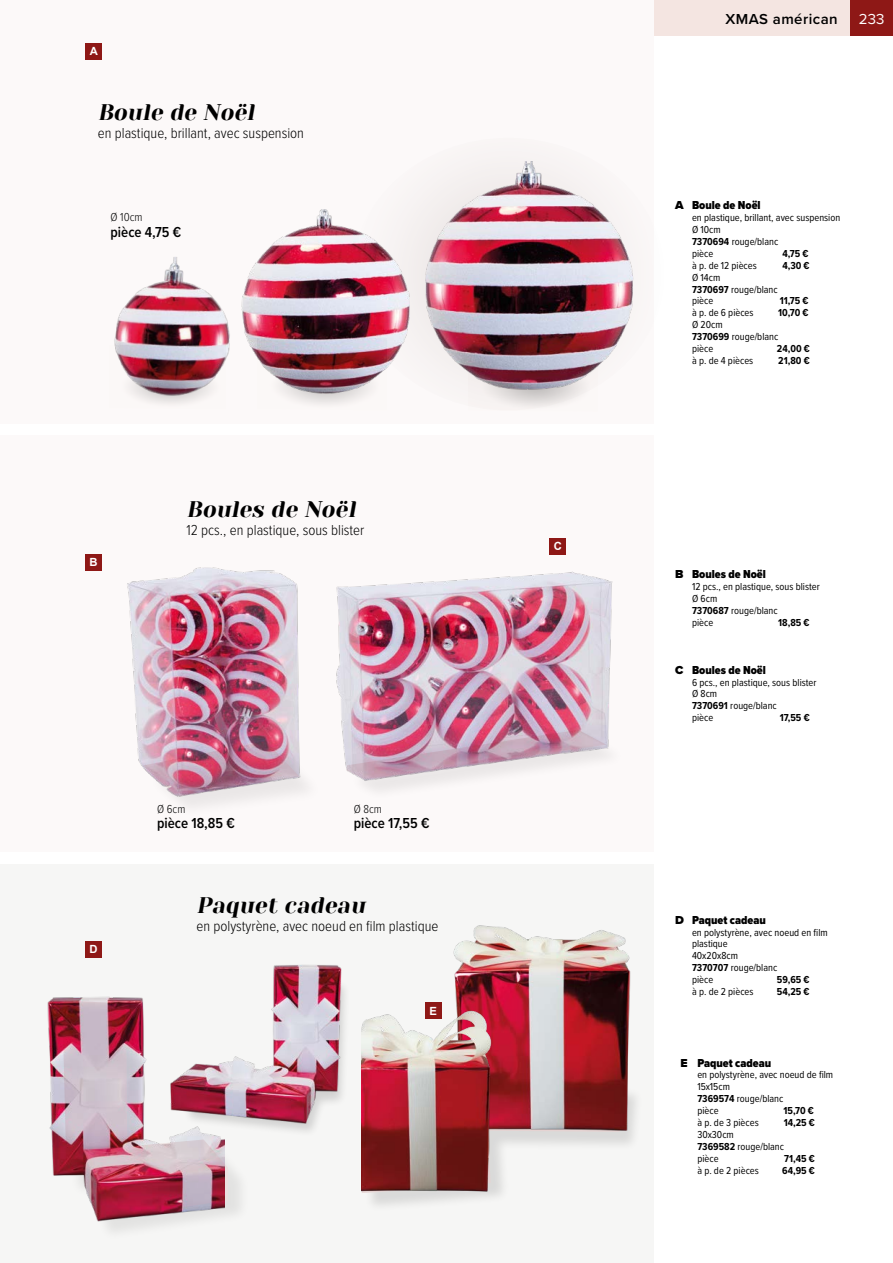
<style>
.page{position:relative;width:893px;height:1263px;background:#fff}
.page>*{position:absolute;margin:0;border:0;box-sizing:border-box;transform-origin:0 0}
.t1{font:italic 22.5px "Yeseva One";color:#000}
.t2{font:300 15px "Proxima Nova Cond";color:#000}
.t3{font:600 15px "Proxima Nova Cond";color:#000}
.t4{font:600 15px "Proxima Nova";letter-spacing:.03em;color:#000}
.t5{font:15px "Proxima Nova";color:#fff}
.t6{font:900 12px "Proxima Nova Cond";color:#000}
.t7{font:300 12px "Proxima Nova Cond";color:#000}
.t8{font:700 11.25px "Arial";color:#fff}
.t9{font:10.5px/11.9px "Proxima Nova Cond";color:#000}
.t10{font:700 10.5px "Proxima Nova Cond";color:#000}
.s1{font-family:"Proxima Nova"}
.s2{font-weight:700}
</style>
<div class="page">
<div style="left:0;top:435px;width:654px;height:417px;background:#fcf9f9"></div>
<div style="left:0;top:0;width:654px;height:423px;background:#fcf9f9"></div>
<div style="left:0;top:864px;width:654px;height:399px;background:#f6f6f5"></div>
<div style="left:352px;top:138px;width:312px;height:272px;background:#f8f5f4;border-radius:50%"></div>
<img style="left:114px;top:257px;width:114px;height:102px">
<img style="left:228px;top:209px;width:182px;height:159px">
<img style="left:127px;top:567px;width:172px;height:200px">
<img style="left:273px;top:965px;width:72px;height:137px">
<img style="left:453px;top:925px;width:183px;height:220px">
<img style="left:425px;top:162px;width:209px;height:234px">
<img style="left:258px;top:339px;width:129px;height:65px">
<img style="left:114px;top:345px;width:112px;height:59px">
<img style="left:362px;top:982px;width:177px;height:220px">
<div style="left:148px;top:745px;width:175px;height:73px;background:#000;opacity:.75"></div>
<img style="left:143px;top:741px;width:157px;height:53px">
<img style="left:336px;top:571px;width:277px;height:195px">
<div style="left:349px;top:733px;width:277px;height:68px;background:#000;opacity:.75"></div>
<svg style="left:346px;top:730px;width:260px;height:49px"></svg>
<img style="left:47px;top:997px;width:15px;height:179px">
<div style="left:65px;top:1003px;width:185px;height:238px;background:#000;opacity:.8"></div>
<img style="left:62px;top:975px;width:270px;height:245px">
<div style="left:654px;top:0;width:196px;height:36px;background:#f4e5e1"></div>
<div style="left:850px;top:0;width:43px;height:36px;background:#8e1816"></div>
<div style="left:85px;top:941px;width:17px;height:16px;background:#8e1816"></div>
<div style="left:425px;top:1003px;width:16px;height:16px;background:#8e1816"></div>
<div style="left:85px;top:554px;width:17px;height:17px;background:#8e1816"></div>
<div style="left:550px;top:538px;width:16px;height:17px;background:#8e1816"></div>
<div style="left:85px;top:43px;width:17px;height:16px;background:#8e1816"></div>
<p class="t8" style="left:90px;top:43px;width:10px">A</p>
<h1 class="t1" style="left:98px;top:99px;width:163px">Boule de Noël</h1>
<h2 class="t2" style="left:98px;top:122px;width:208px">en plastique, brillant, avec suspension</h2>
<p class="t7" style="left:111px;top:208px;width:34px">Ø 10cm</p>
<h2 class="t3" style="left:111px;top:221px;width:72px">pièce 4,75 €</h2>
<p class="t8" style="left:89px;top:555px;width:10px">B</p>
<h1 class="t1" style="left:187px;top:496px;width:175px">Boules de Noël</h1>
<h2 class="t2" style="left:187px;top:519px;width:179px">12 pcs., en plastique, sous blister</h2>
<p class="t8" style="left:89px;top:942px;width:10px">D</p>
<p class="t7" style="left:157px;top:800px;width:30px">Ø 6cm</p>
<h2 class="t3" style="left:157px;top:812px;width:79px">pièce 18,85 €</h2>
<p class="t7" style="left:354px;top:800px;width:30px">Ø 8cm</p>
<h2 class="t3" style="left:354px;top:812px;width:77px">pièce 17,55 €</h2>
<h1 class="t1" style="left:196px;top:892px;width:175px">Paquet cadeau</h1>
<h2 class="t2" style="left:196px;top:915px;width:243px">en polystyrène, avec noeud en film plastique</h2>
<p class="t8" style="left:430px;top:1003px;width:9px">E</p>
<p class="t8" style="left:554px;top:539px;width:10px">C</p>
<h2 class="t4" style="left:725px;top:8px;width:114px">XMAS américan</h2>
<h2 class="t5" style="left:859px;top:8px;width:27px">233</h2>
<p class="t6" style="left:675px;top:196px;width:87px"><span class="s1">A</span> Boule de Noël</p>
<p class="t9" style="left:692px;top:211px;width:150px">en plastique, brillant, avec suspension<br>Ø 10cm<br><span class="s2">7370694</span> rouge/blanc<br>pièce</p>
<p class="t10" style="left:782px;top:246px;width:28px">4,75 €</p>
<p class="t9" style="left:692px;top:259px;width:66px">à p. de 12 pièces</p>
<p class="t10" style="left:782px;top:258px;width:29px">4,30 €</p>
<p class="t9" style="left:692px;top:271px;width:87px">Ø 14cm<br><span class="s2">7370697</span> rouge/blanc pièce</p>
<p class="t10" style="left:780px;top:293px;width:30px">11,75 €</p>
<p class="t9" style="left:692px;top:307px;width:63px">à p. de 6 pièces</p>
<p class="t10" style="left:778px;top:305px;width:32px">10,70 €</p>
<p class="t9" style="left:692px;top:318px;width:88px">Ø 20cm<br><span class="s2">7370699</span> rouge/blanc pièce</p>
<p class="t10" style="left:777px;top:341px;width:35px">24,00 €</p>
<p class="t9" style="left:692px;top:354px;width:63px">à p. de 4 pièces</p>
<p class="t10" style="left:778px;top:353px;width:33px">21,80 €</p>
<p class="t6" style="left:675px;top:565px;width:92px"><span class="s1">B</span> Boules de Noël</p>
<p class="t9" style="left:692px;top:580px;width:129px">12 pcs., en plastique, sous blister<br>Ø 6cm<br><span class="s2">7370687</span> rouge/blanc<br>pièce</p>
<p class="t10" style="left:778px;top:615px;width:33px">18,85 €</p>
<p class="t6" style="left:675px;top:661px;width:92px"><span class="s1">C</span> Boules de Noël</p>
<p class="t9" style="left:692px;top:676px;width:126px">6 pcs., en plastique, sous blister<br>Ø 8cm<br><span class="s2">7370691</span> rouge/blanc<br>pièce</p>
<p class="t10" style="left:780px;top:710px;width:32px">17,55 €</p>
<p class="t6" style="left:675px;top:911px;width:92px"><span class="s1">D</span> Paquet cadeau</p>
<p class="t9" style="left:692px;top:926px;width:137px">en polystyrène, avec noeud en film plastique<br>40x20x8cm<br><span class="s2">7370707</span> rouge/blanc<br>pièce</p>
<p class="t10" style="left:777px;top:972px;width:34px">59,65 €</p>
<p class="t9" style="left:692px;top:985px;width:63px">à p. de 2 pièces</p>
<p class="t10" style="left:777px;top:984px;width:34px">54,25 €</p>
<p class="t6" style="left:680px;top:1054px;width:92px"><span class="s1">E</span> Paquet cadeau</p>
<p class="t9" style="left:697px;top:1068px;width:137px">en polystyrène, avec noeud de film<br>15x15cm<br><span class="s2">7369574</span> rouge/blanc<br>pièce</p>
<p class="t10" style="left:783px;top:1103px;width:32px">15,70 €</p>
<p class="t9" style="left:697px;top:1116px;width:63px">à p. de 3 pièces</p>
<p class="t10" style="left:784px;top:1115px;width:33px">14,25 €</p>
<p class="t9" style="left:697px;top:1128px;width:88px">30x30cm<br><span class="s2">7369582</span> rouge/blanc pièce</p>
<p class="t10" style="left:784px;top:1150px;width:32px">71,45 €</p>
<p class="t9" style="left:697px;top:1164px;width:63px">à p. de 2 pièces</p>
<p class="t10" style="left:782px;top:1162px;width:34px">64,95 €</p>
</div>
